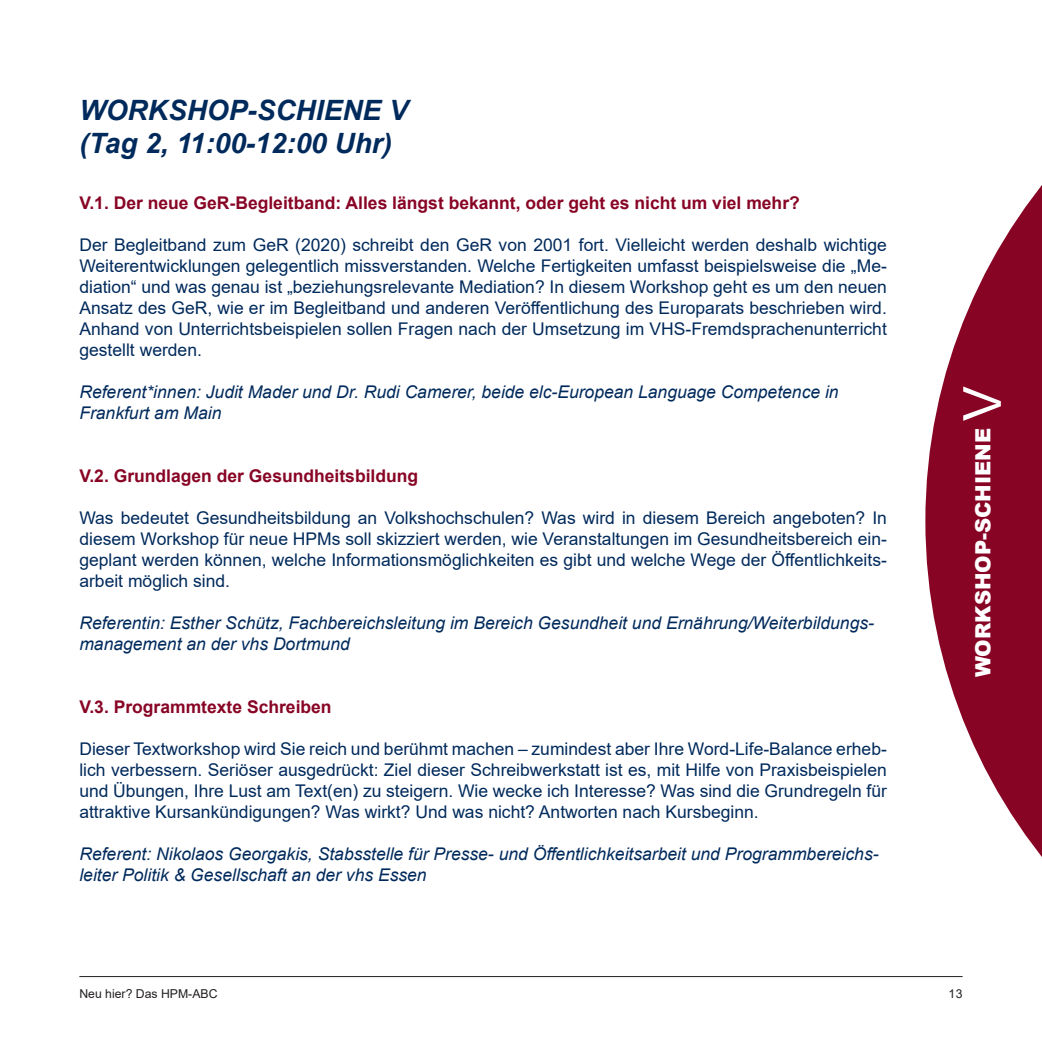
<style>
.page{position:relative;width:1042px;height:1042px;background:#fff}
.page>*{position:absolute;margin:0;border:0;box-sizing:border-box;transform-origin:0 0}
.t1{font:52.5px "Arial";color:#fff}
.t2{font:italic 700 28px/33.6px "Arial";color:#002a5c}
.t3{font:900 21px "Arial";color:#fff}
.t4{font:17.5px/21px "Arial";color:#002a5c;text-align:justify}
.t5{font:italic 17.5px/21px "Arial";color:#002a5c}
.t6{font:700 17.5px "Arial";color:#880425}
.t7{font:12.25px "Arial";color:#231f20}
</style>
<div class="page">
<svg style="left:925px;top:185px;width:117px;height:793px;fill:#880425"></svg>
<hr style="left:79px;top:976px;width:883px;height:1px;background:#231f20">
<h2 class="t2" style="left:79px;top:94px;width:330px">WORKSHOP-SCHIENE V (Tag 2, 11:00-12:00 Uhr)</h2>
<p class="t6" style="left:79px;top:190px;width:722px">V.1. Der neue GeR-Begleitband: Alles längst bekannt, oder geht es nicht um viel mehr?</p>
<p class="t4" style="left:79px;top:234px;width:809px">Der Begleitband zum GeR (2020) schreibt den GeR von 2001 fort. Vielleicht werden deshalb wichtige Weiterentwicklungen gelegentlich missverstanden. Welche Fertigkeiten umfasst beispielsweise die „Me&shy;diation“ und was genau ist „beziehungsrelevante Mediation? In diesem Workshop geht es um den neuen Ansatz des GeR, wie er im Begleitband und anderen Veröffentlichung des Europarats beschrieben wird.<br>Anhand von Unterrichtsbeispielen sollen Fragen nach der Umsetzung im VHS-Fremdsprachenunterricht gestellt werden.</p>
<p class="t5" style="left:79px;top:381px;width:761px">Referent*innen: Judit Mader und Dr. Rudi Camerer, beide elc-European Language Competence in<br>Frankfurt am Main</p>
<p class="t6" style="left:79px;top:463px;width:340px">V.2. Grundlagen der Gesundheitsbildung</p>
<p class="t4" style="left:79px;top:507px;width:809px">Was bedeutet Gesundheitsbildung an Volkshochschulen? Was wird in diesem Bereich angeboten? In diesem Workshop für neue HPMs soll skizziert werden, wie Veranstaltungen im Gesundheitsbereich ein&shy;geplant werden können, welche Informationsmöglichkeiten es gibt und welche Wege der Öffentlichkeits&shy;arbeit möglich sind.</p>
<p class="t5" style="left:79px;top:612px;width:796px">Referentin: Esther Schütz, Fachbereichsleitung im Bereich Gesundheit und Ernährung/Weiterbildungs&shy;management an der vhs Dortmund</p>
<p class="t6" style="left:79px;top:694px;width:254px">V.3. Programmtexte Schreiben</p>
<p class="t4" style="left:79px;top:738px;width:809px">Dieser Textworkshop wird Sie reich und berühmt machen – zumindest aber Ihre Word-Life-Balance erheb&shy;lich verbessern. Seriöser ausgedrückt: Ziel dieser Schreibwerkstatt ist es, mit Hilfe von Praxisbeispielen und Übungen, Ihre Lust am Text(en) zu steigern. Wie wecke ich Interesse? Was sind die Grundregeln für attraktive Kursankündigungen? Was wirkt? Und was nicht? Antworten nach Kursbeginn.</p>
<p class="t5" style="left:79px;top:843px;width:801px">Referent: Nikolaos Georgakis, Stabsstelle für Presse- und Öffentlichkeitsarbeit und Programmbereichs&shy;leiter Politik &amp; Gesellschaft an der vhs Essen</p>
<h1 class="t1" style="left:946px;top:421px;width:37px;rotate:-90deg">V</h1>
<p class="t3" style="left:967px;top:677px;width:251px;rotate:-90deg">WORKSHOP-SCHIENE</p>
<p class="t7" style="left:79px;top:985px;width:140px">Neu hier? Das HPM-ABC</p>
<p class="t7" style="left:948px;top:985px;width:15px">13</p>
</div>
